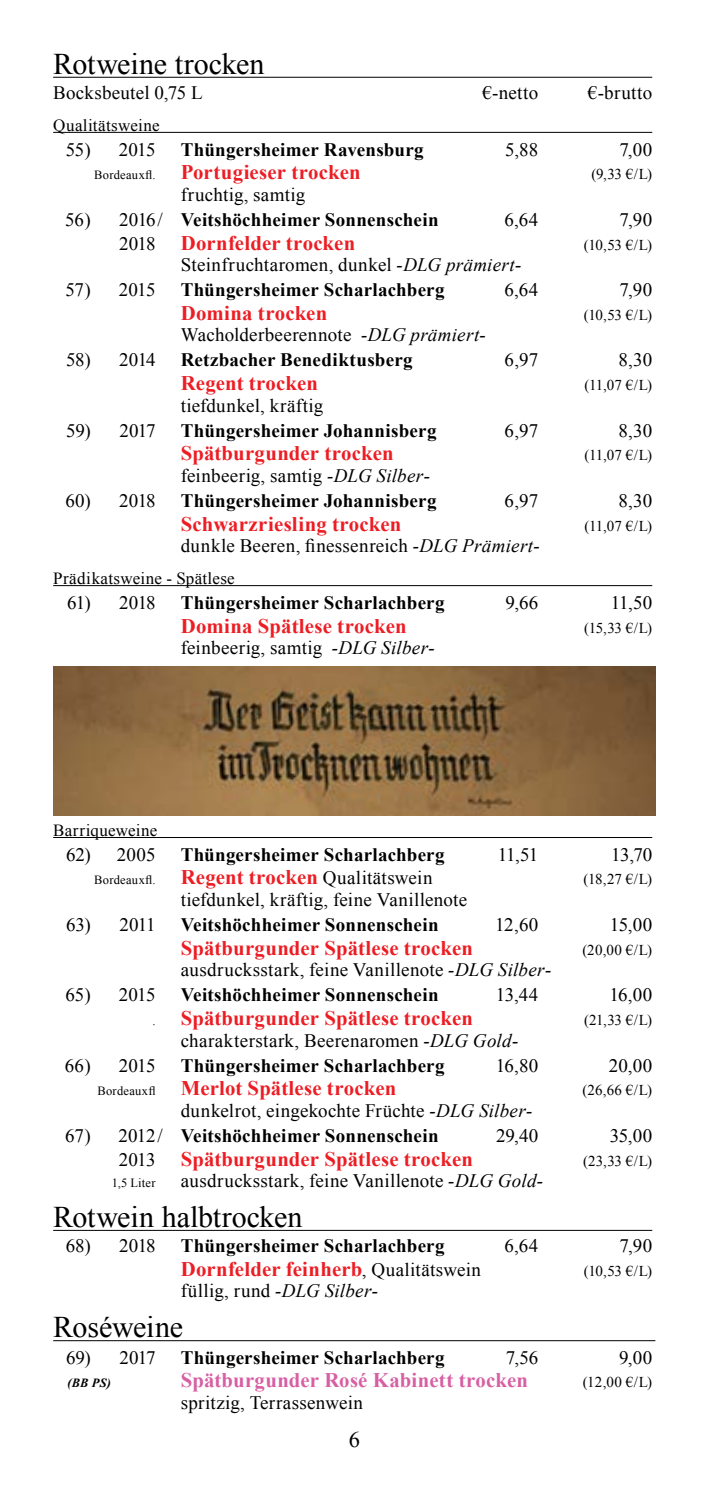
<style>
.page{position:relative;width:709px;height:1489px;background:#fff}
.page>*{position:absolute;margin:0;border:0;box-sizing:border-box;transform-origin:0 0}
.t1{font:30px "Times New Roman";letter-spacing:-.01em;color:#000}
.t2{font:22.25px "Times New Roman";color:#000}
.t3{font:700 20.75px "Times New Roman";letter-spacing:.01em;color:#ed1d24}
.t4{font:700 20.75px "Times New Roman";letter-spacing:.01em;color:#d75fa3}
.t5{font:19px "Times New Roman";letter-spacing:.015em;color:#000}
.t6{font:700 19px "Times New Roman";letter-spacing:.01em;color:#000}
.t7{font:17px "Times New Roman";letter-spacing:.015em;color:#000}
.t8{font:15px "Times New Roman";letter-spacing:-.015em;color:#000}
.t9{font:12.5px "Times New Roman";letter-spacing:.02em;color:#000}
.t10{font:italic 700 12.5px "Times New Roman";color:#000}
.s1{font-weight:400;font-size:12.5px;color:#000}
.s2{font-weight:400;font-size:19px;color:#000}
.s3{font-style:italic}
</style>
<div class="page">
<hr style="left:53px;top:77px;width:599px;height:1px;background:#000">
<hr style="left:53px;top:132px;width:599px;height:1px;background:#000">
<hr style="left:53px;top:585px;width:599px;height:1px;background:#000">
<hr style="left:53px;top:837px;width:599px;height:1px;background:#000">
<hr style="left:53px;top:1229px;width:599px;height:1px;background:#000">
<hr style="left:53px;top:1340px;width:602px;height:1px;background:#000">
<img style="left:53px;top:666px;width:603px;height:149px">
<h1 class="t1" style="left:53px;top:44px;width:213px">Rotweine trocken</h1>
<p class="t5" style="left:53px;top:80px;width:151px">Bocksbeutel 0,75 L</p>
<p class="t5" style="left:482px;top:80px;width:57px">€-netto</p>
<p class="t5" style="left:588px;top:80px;width:66px">€-brutto</p>
<p class="t7" style="left:53px;top:113px;width:108px">Qualitätsweine</p>
<p class="t5" style="left:66px;top:136px;width:91px">55) 2015</p>
<p class="t6" style="left:181px;top:136px;width:244px">Thüngersheimer Ravensburg</p>
<p class="t5" style="left:505px;top:136px;width:35px">5,88</p>
<p class="t5" style="left:619px;top:136px;width:34px">7,00</p>
<p class="t3" style="left:94px;top:158px;width:268px"><span class="s1">Bordeauxfl.</span> Portugieser trocken</p>
<p class="t8" style="left:591px;top:164px;width:62px">(9,33 €/L)</p>
<p class="t5" style="left:181px;top:182px;width:126px">fruchtig, samtig</p>
<p class="t5" style="left:65px;top:207px;width:99px">56) 2016/</p>
<p class="t6" style="left:181px;top:206px;width:259px">Veitshöchheimer Sonnenschein</p>
<p class="t5" style="left:504px;top:207px;width:36px">6,64</p>
<p class="t5" style="left:619px;top:207px;width:34px">7,90</p>
<p class="t3" style="left:119px;top:228px;width:237px"><span class="s2">2018</span> Dornfelder trocken</p>
<p class="t8" style="left:584px;top:234px;width:70px">(10,53 €/L)</p>
<p class="t5" style="left:181px;top:252px;width:342px">Steinfruchtaromen, dunkel <span class="s3">-DLG prämiert-</span></p>
<p class="t5" style="left:65px;top:277px;width:92px">57) 2015</p>
<p class="t6" style="left:181px;top:276px;width:265px">Thüngersheimer Scharlachberg</p>
<p class="t5" style="left:504px;top:277px;width:36px">6,64</p>
<p class="t5" style="left:619px;top:277px;width:34px">7,90</p>
<p class="t3" style="left:181px;top:298px;width:148px">Domina trocken</p>
<p class="t8" style="left:584px;top:305px;width:70px">(10,53 €/L)</p>
<p class="t5" style="left:181px;top:322px;width:306px">Wacholderbeerennote <span class="s3">-DLG prämiert-</span></p>
<p class="t5" style="left:66px;top:347px;width:26px">58)</p>
<p class="t5" style="left:119px;top:347px;width:38px">2014</p>
<p class="t6" style="left:181px;top:347px;width:233px">Retzbacher Benediktusberg</p>
<p class="t5" style="left:504px;top:347px;width:35px">6,97</p>
<p class="t5" style="left:618px;top:347px;width:35px">8,30</p>
<p class="t3" style="left:181px;top:369px;width:139px">Regent trocken</p>
<p class="t8" style="left:584px;top:375px;width:69px">(11,07 €/L)</p>
<p class="t5" style="left:181px;top:392px;width:144px">tiefdunkel, kräftig</p>
<p class="t5" style="left:66px;top:417px;width:91px">59) 2017</p>
<p class="t6" style="left:181px;top:417px;width:257px">Thüngersheimer Johannisberg</p>
<p class="t5" style="left:504px;top:417px;width:35px">6,97</p>
<p class="t5" style="left:618px;top:417px;width:35px">8,30</p>
<p class="t3" style="left:181px;top:439px;width:214px">Spätburgunder trocken</p>
<p class="t8" style="left:584px;top:445px;width:69px">(11,07 €/L)</p>
<p class="t5" style="left:181px;top:463px;width:251px">feinbeerig, samtig <span class="s3">-DLG Silber-</span></p>
<p class="t5" style="left:65px;top:488px;width:92px">60) 2018</p>
<p class="t6" style="left:181px;top:487px;width:257px">Thüngersheimer Johannisberg</p>
<p class="t5" style="left:504px;top:488px;width:35px">6,97</p>
<p class="t5" style="left:618px;top:488px;width:35px">8,30</p>
<p class="t3" style="left:181px;top:509px;width:222px">Schwarzriesling trocken</p>
<p class="t8" style="left:584px;top:515px;width:69px">(11,07 €/L)</p>
<p class="t5" style="left:181px;top:533px;width:360px">dunkle Beeren, finessenreich <span class="s3">-DLG Prämiert-</span></p>
<p class="t7" style="left:53px;top:566px;width:183px">Prädikatsweine - Spätlese</p>
<p class="t5" style="left:67px;top:589px;width:90px">61) 2018</p>
<p class="t6" style="left:181px;top:589px;width:265px">Thüngersheimer Scharlachberg</p>
<p class="t5" style="left:505px;top:589px;width:34px">9,66</p>
<p class="t5" style="left:611px;top:589px;width:43px">11,50</p>
<p class="t3" style="left:181px;top:611px;width:227px">Domina Spätlese trocken</p>
<p class="t8" style="left:584px;top:617px;width:70px">(15,33 €/L)</p>
<p class="t5" style="left:181px;top:635px;width:255px">feinbeerig, samtig <span class="s3">-DLG Silber-</span></p>
<p class="t7" style="left:53px;top:818px;width:106px">Barriqueweine</p>
<p class="t5" style="left:66px;top:841px;width:91px">62) 2005</p>
<p class="t6" style="left:181px;top:841px;width:265px">Thüngersheimer Scharlachberg</p>
<p class="t5" style="left:498px;top:841px;width:42px">11,51</p>
<p class="t5" style="left:611px;top:841px;width:43px">13,70</p>
<p class="t3" style="left:94px;top:863px;width:340px"><span class="s1">Bordeauxfl.</span> Regent trocken <span class="s2">Qualitätswein</span></p>
<p class="t8" style="left:583px;top:869px;width:70px">(18,27 €/L)</p>
<p class="t5" style="left:181px;top:886px;width:288px">tiefdunkel, kräftig, feine Vanillenote</p>
<p class="t5" style="left:66px;top:911px;width:91px">63) 2011</p>
<p class="t6" style="left:181px;top:911px;width:259px">Veitshöchheimer Sonnenschein</p>
<p class="t5" style="left:495px;top:911px;width:45px">12,60</p>
<p class="t5" style="left:609px;top:911px;width:44px">15,00</p>
<p class="t3" style="left:181px;top:933px;width:294px">Spätburgunder Spätlese trocken</p>
<p class="t8" style="left:582px;top:939px;width:71px">(20,00 €/L)</p>
<p class="t5" style="left:181px;top:957px;width:372px">ausdrucksstark, feine Vanillenote <span class="s3">-DLG Silber-</span></p>
<p class="t5" style="left:65px;top:982px;width:92px">65) 2015</p>
<p class="t6" style="left:181px;top:981px;width:259px">Veitshöchheimer Sonnenschein</p>
<p class="t5" style="left:495px;top:982px;width:44px">13,44</p>
<p class="t5" style="left:609px;top:982px;width:44px">16,00</p>
<p class="t3" style="left:153px;top:1003px;width:322px"><span class="s1">.</span> Spätburgunder Spätlese trocken</p>
<p class="t8" style="left:584px;top:1009px;width:69px">(21,33 €/L)</p>
<p class="t5" style="left:181px;top:1027px;width:339px">charakterstark, Beerenaromen <span class="s3">-DLG Gold-</span></p>
<p class="t5" style="left:65px;top:1052px;width:92px">66) 2015</p>
<p class="t6" style="left:181px;top:1051px;width:265px">Thüngersheimer Scharlachberg</p>
<p class="t5" style="left:496px;top:1052px;width:44px">16,80</p>
<p class="t5" style="left:608px;top:1052px;width:45px">20,00</p>
<p class="t3" style="left:98px;top:1073px;width:300px"><span class="s1">Bordeauxfl</span> Merlot Spätlese trocken</p>
<p class="t8" style="left:582px;top:1080px;width:71px">(26,66 €/L)</p>
<p class="t5" style="left:181px;top:1097px;width:353px">dunkelrot, eingekochte Früchte <span class="s3">-DLG Silber-</span></p>
<p class="t5" style="left:65px;top:1122px;width:99px">67) 2012/</p>
<p class="t6" style="left:181px;top:1122px;width:259px">Veitshöchheimer Sonnenschein</p>
<p class="t5" style="left:496px;top:1122px;width:44px">29,40</p>
<p class="t5" style="left:609px;top:1122px;width:44px">35,00</p>
<p class="t3" style="left:119px;top:1144px;width:356px"><span class="s2">2013</span> Spätburgunder Spätlese trocken</p>
<p class="t8" style="left:583px;top:1150px;width:70px">(23,33 €/L)</p>
<p class="t9" style="left:112px;top:1174px;width:46px">1,5 Liter</p>
<p class="t5" style="left:181px;top:1167px;width:364px">ausdrucksstark, feine Vanillenote <span class="s3">-DLG Gold-</span></p>
<h1 class="t1" style="left:53px;top:1196px;width:251px">Rotwein halbtrocken</h1>
<p class="t5" style="left:66px;top:1232px;width:91px">68) 2018</p>
<p class="t6" style="left:181px;top:1232px;width:265px">Thüngersheimer Scharlachberg</p>
<p class="t5" style="left:504px;top:1232px;width:36px">6,64</p>
<p class="t5" style="left:619px;top:1232px;width:34px">7,90</p>
<p class="t3" style="left:181px;top:1254px;width:302px">Dornfelder feinherb<span class="s2">, Qualitätswein</span></p>
<p class="t8" style="left:584px;top:1260px;width:70px">(10,53 €/L)</p>
<p class="t5" style="left:181px;top:1278px;width:199px">füllig, rund <span class="s3">-DLG Silber-</span></p>
<h1 class="t1" style="left:53px;top:1306px;width:131px">Roséweine</h1>
<p class="t5" style="left:66px;top:1344px;width:91px">69) 2017</p>
<p class="t6" style="left:181px;top:1343px;width:265px">Thüngersheimer Scharlachberg</p>
<p class="t5" style="left:506px;top:1344px;width:34px">7,56</p>
<p class="t5" style="left:619px;top:1344px;width:35px">9,00</p>
<p class="t10" style="left:67px;top:1374px;width:45px">(BB PS)</p>
<p class="t4" style="left:181px;top:1365px;width:349px">Spätburgunder Rosé Kabinett trocken</p>
<p class="t8" style="left:583px;top:1372px;width:71px">(12,00 €/L)</p>
<p class="t5" style="left:181px;top:1389px;width:184px">spritzig, Terrassenwein</p>
<p class="t2" style="left:349px;top:1424px;width:13px">6</p>
</div>
